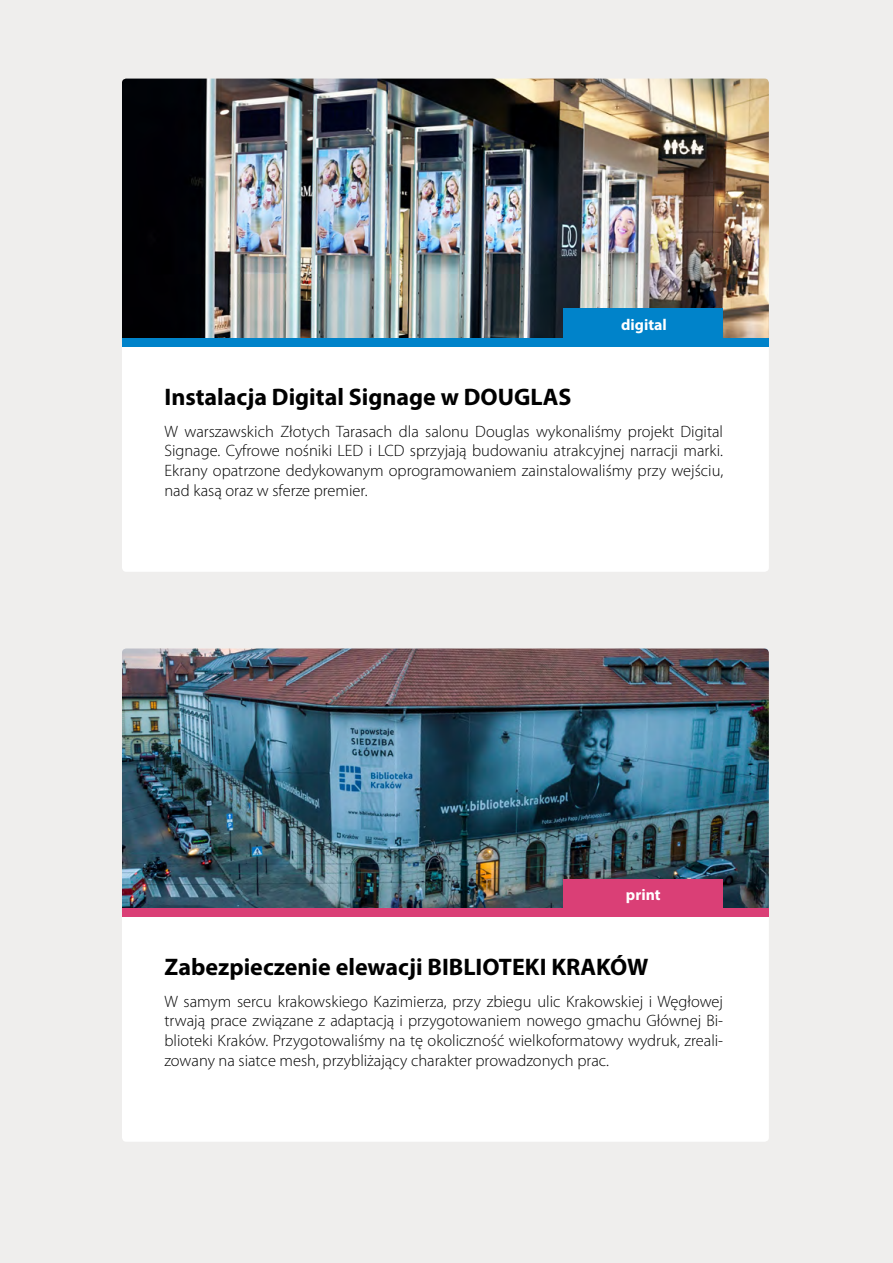
<style>
.page{position:relative;width:893px;height:1263px;background:#efeeed}
.page>*{position:absolute;margin:0;border:0;box-sizing:border-box;transform-origin:0 0}
.t1{font:700 24px "Myriad Pro";color:#000}
.t2{font:300 16.5px/19.8px "Myriad Pro";color:#000;text-align:justify}
.t3{font:700 15.75px "Myriad Pro";color:#fff}
</style>
<div class="page">
<div style="left:122px;top:338px;width:647px;height:234px;background:#fff;border-radius:4px"></div>
<div style="left:122px;top:908px;width:647px;height:234px;background:#fff;border-radius:4px"></div>
<img style="left:122px;top:79px;width:647px;height:259px">
<img style="left:122px;top:648px;width:647px;height:260px">
<div style="left:563px;top:308px;width:160px;height:38px;background:#0083ca"></div>
<div style="left:122px;top:338px;width:647px;height:8px;background:#0083ca"></div>
<div style="left:563px;top:878px;width:160px;height:38px;background:#da3f76"></div>
<div style="left:122px;top:908px;width:647px;height:8px;background:#da3f76"></div>
<p class="t3" style="left:621px;top:315px;width:47px">digital</p>
<h1 class="t1" style="left:164px;top:381px;width:409px">Instalacja Digital Signage w DOUGLAS</h1>
<p class="t2" style="left:164px;top:421px;width:560px">W warszawskich Złotych Tarasach dla salonu Douglas wykonaliśmy projekt Digital Signage. Cyfrowe nośniki LED i LCD sprzyjają budowaniu atrakcyjnej narracji marki.<br>Ekrany opatrzone dedykowanym oprogramowaniem zainstalowaliśmy przy wejściu, nad kasą oraz w sferze premier.</p>
<p class="t3" style="left:626px;top:885px;width:36px">print</p>
<h1 class="t1" style="left:164px;top:951px;width:486px">Zabezpieczenie elewacji BIBLIOTEKI KRAKÓW</h1>
<p class="t2" style="left:164px;top:991px;width:560px">W samym sercu krakowskiego Kazimierza, przy zbiegu ulic Krakowskiej i Węgłowej trwają prace związane z adaptacją i przygotowaniem nowego gmachu Głównej Bi&shy;blioteki Kraków. Przygotowaliśmy na tę okoliczność wielkoformatowy wydruk, zreali&shy;zowany na siatce mesh, przybliżający charakter prowadzonych prac.</p>
</div>
